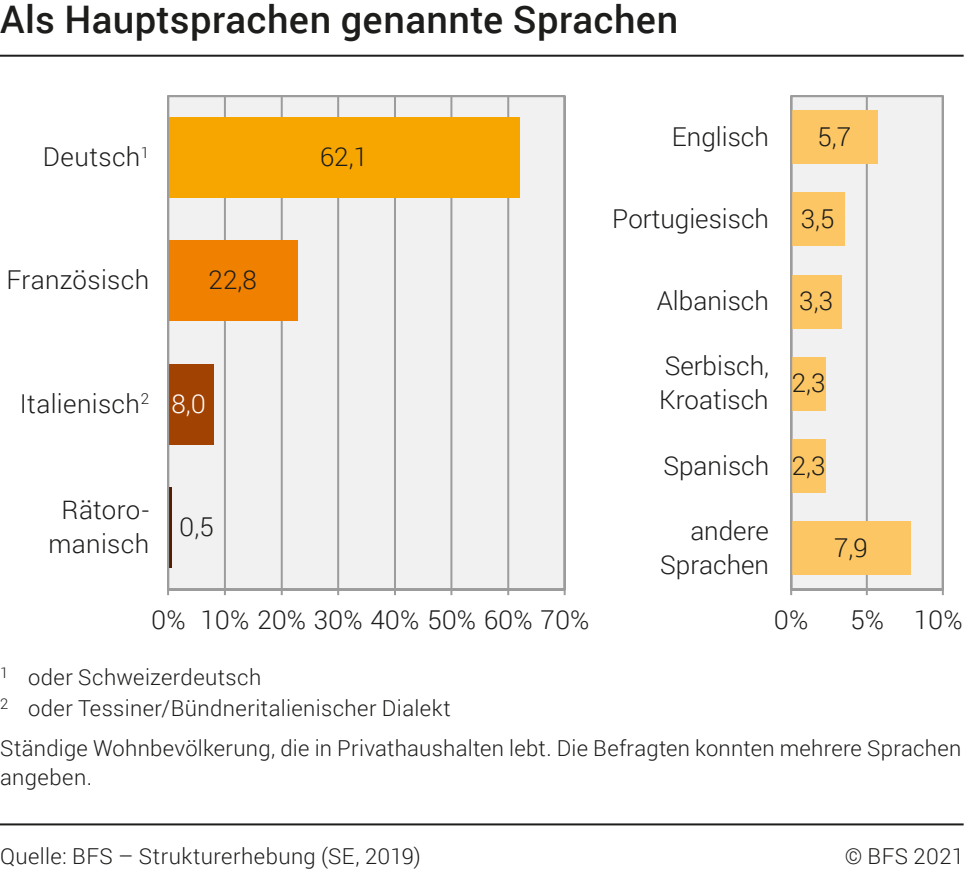
<style>
.page{position:relative;width:964px;height:870px;background:#fff}
.page>*{position:absolute;margin:0;border:0;box-sizing:border-box;transform-origin:0 0}
.t1{font:500 38px "Roboto";letter-spacing:.01em;color:#1d1d1b}
.t2{font:300 26px/34.4px "Roboto";color:#1d1d1b;text-align:center}
.t3{font:300 26px "Roboto";letter-spacing:.02em;color:#1d1d1b}
.t4{font:300 26px "Roboto";color:#fff}
.t5{font:300 22px/28.8px "Roboto";letter-spacing:.015em;color:#1d1d1b}
</style>
<div class="page">
<hr style="left:0;top:55px;width:963px;height:2px;background:#1d1d1b">
<hr style="left:0;top:823px;width:963px;height:2px;background:#1d1d1b">
<div style="left:790px;top:95px;width:154px;height:501px;background:#f1f1f1"></div>
<hr style="left:865px;top:96px;width:2px;height:493px;background:#9d9c9c">
<hr style="left:941px;top:96px;width:2px;height:493px;background:#9d9c9c">
<hr style="left:791px;top:588px;width:151px;height:2px;background:#9d9c9c">
<div style="left:791px;top:110px;width:86px;height:54px;background:#fcc664"></div>
<div style="left:791px;top:192px;width:53px;height:54px;background:#fcc664"></div>
<div style="left:791px;top:275px;width:50px;height:53px;background:#fcc664"></div>
<div style="left:791px;top:357px;width:35px;height:53px;background:#fcc664"></div>
<div style="left:791px;top:439px;width:35px;height:53px;background:#fcc664"></div>
<div style="left:791px;top:521px;width:119px;height:54px;background:#fcc664"></div>
<hr style="left:790px;top:96px;width:2px;height:493px;background:#9d9c9c">
<div style="left:167px;top:95px;width:399px;height:501px;background:#f1f1f1"></div>
<hr style="left:224px;top:96px;width:2px;height:493px;background:#9d9c9c">
<hr style="left:281px;top:96px;width:2px;height:493px;background:#9d9c9c">
<hr style="left:337px;top:96px;width:2px;height:493px;background:#9d9c9c">
<hr style="left:394px;top:96px;width:2px;height:493px;background:#9d9c9c">
<hr style="left:450px;top:96px;width:2px;height:493px;background:#9d9c9c">
<hr style="left:507px;top:96px;width:2px;height:493px;background:#9d9c9c">
<hr style="left:563px;top:96px;width:2px;height:493px;background:#9d9c9c">
<hr style="left:168px;top:588px;width:396px;height:2px;background:#9d9c9c">
<div style="left:168px;top:118px;width:352px;height:80px;background:#f7a600"></div>
<div style="left:168px;top:241px;width:129px;height:80px;background:#f08000"></div>
<div style="left:168px;top:364px;width:46px;height:80px;background:#a14202"></div>
<hr style="left:168px;top:487px;width:3px;height:81px;background:#512000">
<hr style="left:167px;top:96px;width:2px;height:493px;background:#9d9c9c">
<h1 class="t1" style="left:0;top:-8px;width:679px">Als Hauptsprachen genannte Sprachen</h1>
<p class="t3" style="left:43px;top:139px;width:108px">Deutsch<sup>1</sup></p>
<p class="t2" style="left:320px;top:139px;width:50px">62,1</p>
<p class="t2" style="left:672px;top:118px;width:98px">Englisch</p>
<p class="t2" style="left:817px;top:118px;width:35px">5,7</p>
<p class="t2" style="left:612px;top:200px;width:158px">Portugiesisch</p>
<p class="t2" style="left:801px;top:200px;width:35px">3,5</p>
<p class="t2" style="left:6px;top:262px;width:144px">Französisch</p>
<p class="t2" style="left:209px;top:262px;width:50px">22,8</p>
<p class="t2" style="left:656px;top:283px;width:114px">Albanisch</p>
<p class="t2" style="left:799px;top:283px;width:35px">3,3</p>
<p class="t2" style="left:20px;top:385px;width:131px">Italienisch<sup>2</sup></p>
<p class="t4" style="left:171px;top:385px;width:36px">8,0</p>
<p class="t2" style="left:659px;top:348px;width:112px;text-align:left">Serbisch,<br>Kroatisch</p>
<p class="t2" style="left:791px;top:365px;width:35px">2,3</p>
<p class="t2" style="left:48px;top:492px;width:102px">Rätoro&shy;manisch</p>
<p class="t2" style="left:179px;top:509px;width:36px">0,5</p>
<p class="t2" style="left:663px;top:447px;width:107px">Spanisch</p>
<p class="t2" style="left:660px;top:512px;width:110px;text-align:right">andere<br>Sprachen</p>
<p class="t2" style="left:791px;top:447px;width:35px">2,3</p>
<p class="t2" style="left:834px;top:529px;width:35px">7,9</p>
<p class="t2" style="left:151px;top:601px;width:439px">0% 10% 20% 30% 40% 50% 60% 70%</p>
<p class="t5" style="left:0;top:662px;width:263px"><sup>1</sup> oder Schweizerdeutsch</p>
<p class="t5" style="left:0;top:693px;width:452px"><sup>2</sup> oder Tessiner/Bündneritalienischer Dialekt</p>
<p class="t2" style="left:774px;top:601px;width:36px">0%</p>
<p class="t2" style="left:850px;top:601px;width:114px">5% 10%</p>
<p class="t5" style="left:0;top:733px;width:963px">Ständige Wohnbevölkerung, die in Privathaushalten lebt. Die Befragten konnten mehrere Sprachen angeben.</p>
<p class="t5" style="left:0;top:841px;width:422px">Quelle: BFS – Strukturerhebung (SE, 2019)</p>
<p class="t5" style="left:844px;top:841px;width:121px">© BFS 2021</p>
</div>
